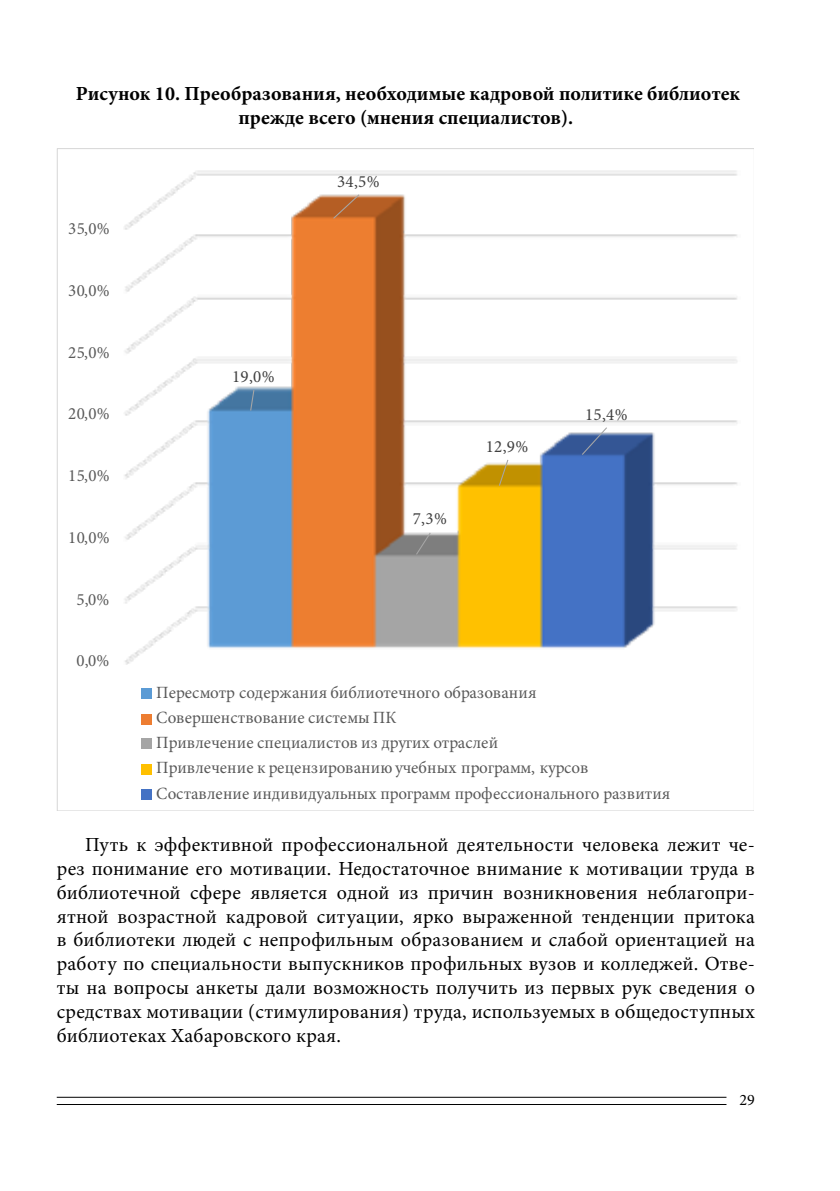
<style>
.page{position:relative;width:840px;height:1191px;background:#fff}
.page>*{position:absolute;margin:0;border:0;box-sizing:border-box;transform-origin:0 0}
.t1{font:20px/23.8px "Minion Pro";letter-spacing:.01em;color:#000;text-align:justify}
.t2{font:700 20px/24px "Minion Pro";color:#000;text-align:center}
.t3{font:17.2px/25.2px "Minion Pro";letter-spacing:.01em;color:#595959}
.t4{font:17.2px "Minion Pro";letter-spacing:.02em;color:#404040}
.t5{font:16px "Minion Pro";color:#000}
</style>
<div class="page">
<hr style="left:57px;top:1104px;width:669px;height:1px;background:#000">
<hr style="left:57px;top:1096px;width:669px;height:1px;background:#000">
<img style="left:124px;top:170px;width:614px;height:494px">
<svg style="left:249px;top:389px;width:6px;height:23px"></svg>
<svg style="left:332px;top:193px;width:28px;height:27px"></svg>
<svg style="left:415px;top:531px;width:16px;height:25px"></svg>
<svg style="left:497px;top:458px;width:12px;height:29px"></svg>
<svg style="left:580px;top:426px;width:28px;height:30px"></svg>
<div style="left:141px;top:688px;width:10px;height:10px;background:#5b9bd5"></div>
<div style="left:141px;top:714px;width:10px;height:10px;background:#ed7d31"></div>
<div style="left:141px;top:738px;width:10px;height:11px;background:#a5a5a5"></div>
<div style="left:141px;top:764px;width:10px;height:11px;background:#ffc000"></div>
<div style="left:141px;top:789px;width:10px;height:10px;background:#4472c4"></div>
<p class="t2" style="left:76px;top:81px;width:665px">Рисунок 10. Преобразования, необходимые кадровой политике библиотек прежде всего (мнения специалистов).</p>
<p class="t3" style="left:68px;top:216px;width:43px">35,0%</p>
<p class="t3" style="left:68px;top:278px;width:43px">30,0%</p>
<p class="t3" style="left:68px;top:340px;width:43px">25,0%</p>
<p class="t3" style="left:68px;top:401px;width:43px">20,0%</p>
<p class="t3" style="left:68px;top:463px;width:43px">15,0%</p>
<p class="t3" style="left:68px;top:525px;width:43px">10,0%</p>
<p class="t3" style="left:76px;top:586px;width:35px">5,0%</p>
<p class="t3" style="left:76px;top:648px;width:35px">0,0%</p>
<p class="t4" style="left:337px;top:170px;width:44px">34,5%</p>
<p class="t4" style="left:232px;top:364px;width:44px">19,0%</p>
<p class="t4" style="left:412px;top:507px;width:36px">7,3%</p>
<p class="t4" style="left:485px;top:435px;width:44px">12,9%</p>
<p class="t4" style="left:584px;top:402px;width:44px">15,4%</p>
<p class="t3" style="left:156px;top:680px;width:515px">Пересмотр содержания библиотечного образования Совершенствование системы ПК<br>Привлечение специалистов из других отраслей<br>Привлечение к рецензированию учебных программ, курсов Составление индивидуальных программ профессионального развития</p>
<p class="t1" style="left:57px;top:833px;width:699px;text-indent:28px">Путь к эффективной профессиональной деятельности человека лежит че&shy;рез понимание его мотивации. Недостаточное внимание к мотивации труда в библиотечной сфере является одной из причин возникновения неблагопри&shy;ятной возрастной кадровой ситуации, ярко выраженной тенденции притока в библиотеки людей с непрофильным образованием и слабой ориентацией на работу по специальности выпускников профильных вузов и колледжей. Отве&shy;ты на вопросы анкеты дали возможность получить из первых рук сведения о средствах мотивации (стимулирования) труда, используемых в общедоступных библиотеках Хабаровского края.</p>
<p class="t5" style="left:739px;top:1089px;width:17px">29</p>
</div>
